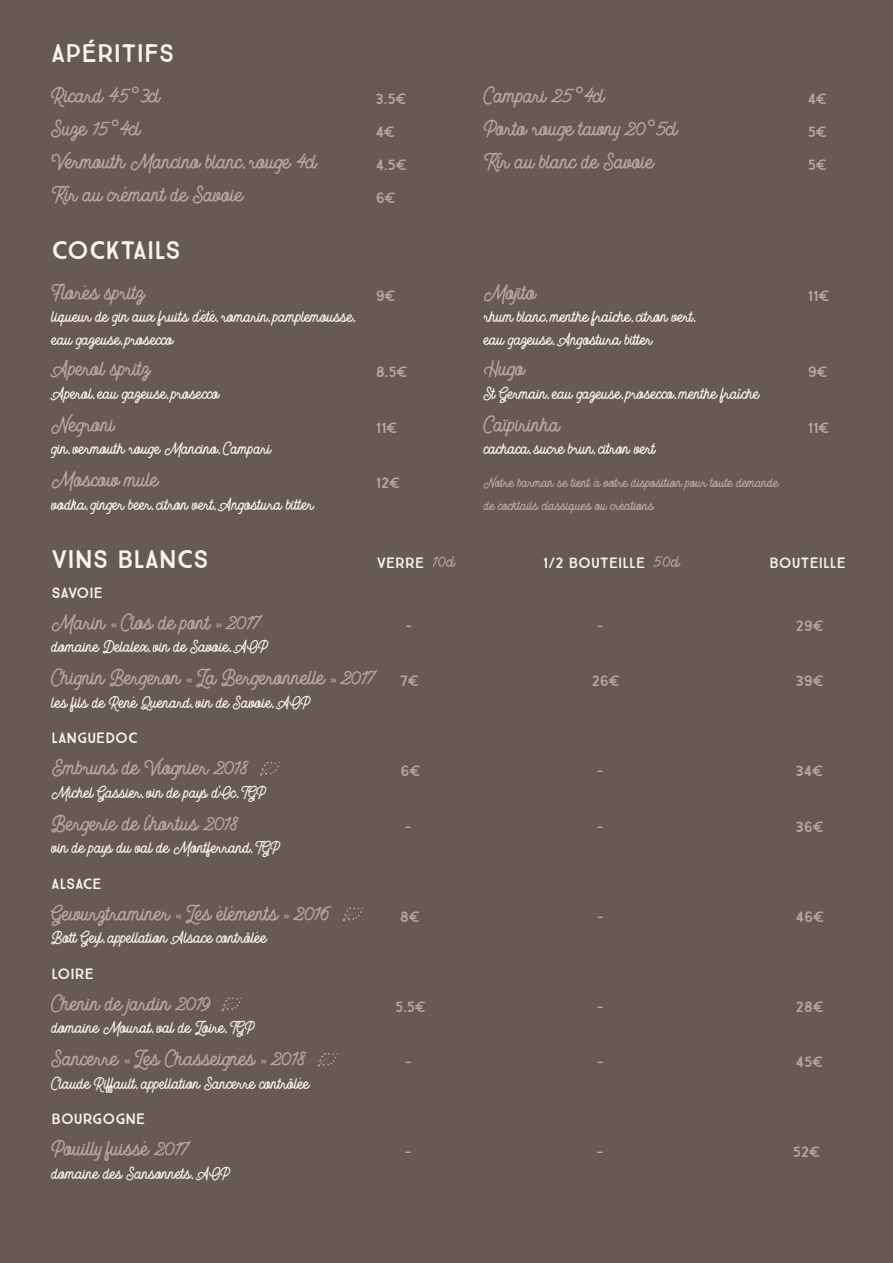
<style>
.page{position:relative;width:893px;height:1263px;background:#675955}
.page>*{position:absolute;margin:0;border:0;box-sizing:border-box;transform-origin:0 0}
.t1{font:700 25.5px "Restless Youth Script";color:#b7a89e}
.t2{font:25.5px "True North W01";color:#f6f4ec}
.t3{font:700 19.5px "Restless Youth Script";color:#f6f4ec}
.t4{font:700 16.5px "Restless Youth Script";color:#b7a89e}
.t5{font:15px "True North W01";color:#b7a89e}
.t6{font:15px "True North W01";color:#f6f4ec}
.s1{font-family:"Myriad Pro";font-weight:400}
.s2{color:#675955}
.s3{font-family:"Restless Youth Script";font-weight:700;font-size:19.5px;color:#b7a89e}
.s4{font-family:"True North W01";font-weight:400;font-size:15px}
</style>
<div class="page">
<svg style="left:503px;top:420px;width:6px;height:11px"></svg>
<svg style="left:221px;top:997px;width:21px;height:15px"></svg>
<svg style="left:260px;top:762px;width:21px;height:14px"></svg>
<svg style="left:342px;top:907px;width:21px;height:15px"></svg>
<svg style="left:317px;top:1053px;width:21px;height:14px"></svg>
<h1 class="t2" style="left:52px;top:38px;width:124px">APéRITIFS</h1>
<h1 class="t1" style="left:52px;top:82px;width:110px">Ricard 45 <span class="s1">°</span>3cl</h1>
<p class="t5" style="left:376px;top:90px;width:32px">3.5€</p>
<h1 class="t1" style="left:484px;top:82px;width:122px">Campari 25 <span class="s1">°</span>4cl</h1>
<p class="t5" style="left:808px;top:90px;width:21px">4€</p>
<h1 class="t1" style="left:52px;top:115px;width:90px">Suze 15 <span class="s1">°</span>4cl</h1>
<p class="t5" style="left:376px;top:123px;width:21px">4€</p>
<h1 class="t1" style="left:484px;top:115px;width:195px">Porto rouge tawny 20<span class="s1">°</span>5cl</h1>
<p class="t5" style="left:808px;top:123px;width:21px">5€</p>
<h1 class="t1" style="left:52px;top:148px;width:267px">Vermouth Mancino blanc, rouge 4cl</h1>
<p class="t5" style="left:376px;top:156px;width:32px">4.5€</p>
<h1 class="t1" style="left:484px;top:148px;width:171px">Kir au blanc de Savoie</h1>
<p class="t5" style="left:808px;top:156px;width:21px">5€</p>
<h1 class="t1" style="left:52px;top:181px;width:193px">Kir au crémant de Savoie</h1>
<p class="t5" style="left:376px;top:189px;width:21px">6€</p>
<h1 class="t2" style="left:52px;top:235px;width:131px">COCKTAILS</h1>
<h1 class="t1" style="left:52px;top:279px;width:94px">Florès spritz</h1>
<p class="t5" style="left:376px;top:287px;width:21px">9€</p>
<h1 class="t1" style="left:484px;top:279px;width:54px">Mojito</h1>
<p class="t5" style="left:808px;top:287px;width:23px">11€</p>
<p class="t3" style="left:52px;top:307px;width:304px">liqueur de gin aux fruits d’été, romarin, pamplemousse,</p>
<p class="t3" style="left:484px;top:307px;width:212px">rhum blanc, menthe fraîche, citron vert,</p>
<p class="t3" style="left:52px;top:329px;width:123px">eau gazeuse, prosecco</p>
<p class="t3" style="left:484px;top:329px;width:170px">eau gazeuse, Angostura bitter</p>
<h1 class="t1" style="left:52px;top:356px;width:100px">Aperol spritz</h1>
<p class="t5" style="left:376px;top:363px;width:33px">8.5€</p>
<h1 class="t1" style="left:484px;top:356px;width:42px">Hugo</h1>
<p class="t5" style="left:808px;top:363px;width:21px">9€</p>
<p class="t3" style="left:52px;top:383px;width:169px">Aperol, eau gazeuse, prosecco</p>
<p class="t3" style="left:484px;top:383px;width:277px">St Germain, eau gazeuse, prosecco, menthe fraîche</p>
<h1 class="t1" style="left:52px;top:411px;width:64px">Negroni</h1>
<p class="t5" style="left:376px;top:419px;width:23px">11€</p>
<h1 class="t1" style="left:484px;top:411px;width:78px">Ca<span class="s2">i</span>pirinha</h1>
<p class="t5" style="left:808px;top:419px;width:23px">11€</p>
<p class="t3" style="left:52px;top:439px;width:221px">gin, vermouth rouge Mancino, Campari</p>
<p class="t3" style="left:484px;top:439px;width:173px">cachaca, sucre brun, citron vert</p>
<h1 class="t1" style="left:52px;top:467px;width:108px">Moscow mule</h1>
<p class="t5" style="left:376px;top:474px;width:26px">12€</p>
<p class="t4" style="left:484px;top:474px;width:296px">Notre barman se tient à votre disposition pour toute demande</p>
<p class="t3" style="left:52px;top:494px;width:263px">vodka, ginger beer, citron vert, Angostura bitter</p>
<p class="t4" style="left:484px;top:497px;width:172px">de cocktails classiques ou créations</p>
<h1 class="t2" style="left:52px;top:544px;width:159px">VINS BLANCS</h1>
<p class="t6" style="left:377px;top:554px;width:80px">VERRE <span class="s3">10cl</span></p>
<p class="t6" style="left:543px;top:554px;width:138px">1/2 BOUTEILLE <span class="s3">50cl</span></p>
<p class="t6" style="left:769px;top:554px;width:78px">BOUTEILLE</p>
<p class="t6" style="left:52px;top:584px;width:53px">SAVOIE</p>
<h1 class="t1" style="left:52px;top:609px;width:208px">Marin « Clos de pont » 2017</h1>
<p class="t5" style="left:406px;top:617px;width:8px">-</p>
<p class="t5" style="left:597px;top:617px;width:8px">-</p>
<p class="t5" style="left:796px;top:617px;width:30px">29€</p>
<p class="t3" style="left:52px;top:637px;width:217px">domaine Delalex, vin de Savoie, AOP</p>
<h1 class="t1" style="left:52px;top:665px;width:369px">Chignin Bergeron « La Bergeronnelle » 2017 <span class="s4">7€</span></h1>
<p class="t5" style="left:592px;top:672px;width:30px">26€</p>
<p class="t5" style="left:796px;top:672px;width:30px">39€</p>
<p class="t3" style="left:52px;top:692px;width:260px">les fils de René Quenard, vin de Savoie, AOP</p>
<p class="t6" style="left:52px;top:729px;width:88px">LANGUEDOC</p>
<h1 class="t1" style="left:52px;top:755px;width:198px">Embruns de Viognier 2018</h1>
<p class="t5" style="left:400px;top:762px;width:21px">6€</p>
<p class="t5" style="left:597px;top:762px;width:8px">-</p>
<p class="t5" style="left:796px;top:762px;width:29px">34€</p>
<p class="t3" style="left:52px;top:782px;width:215px">Michel Gassier, vin de pays d’Oc, IGP</p>
<h1 class="t1" style="left:52px;top:810px;width:188px">Bergerie de l’hortus 2018</h1>
<p class="t5" style="left:405px;top:818px;width:8px">-</p>
<p class="t5" style="left:597px;top:818px;width:8px">-</p>
<p class="t5" style="left:796px;top:818px;width:29px">36€</p>
<p class="t3" style="left:52px;top:838px;width:230px">vin de pays du val de Montferrand, IGP</p>
<p class="t6" style="left:52px;top:875px;width:51px">ALSACE</p>
<h1 class="t1" style="left:52px;top:900px;width:279px">Gewurztraminer « Les éléments » 2016</h1>
<p class="t5" style="left:400px;top:908px;width:21px">8€</p>
<p class="t5" style="left:597px;top:908px;width:8px">-</p>
<p class="t5" style="left:796px;top:908px;width:30px">46€</p>
<p class="t3" style="left:52px;top:928px;width:216px">Bott Geyl, appellation Alsace contrôlée</p>
<p class="t6" style="left:52px;top:965px;width:44px">LOIRE</p>
<h1 class="t1" style="left:52px;top:990px;width:160px">Chenin de jardin 2019</h1>
<p class="t5" style="left:395px;top:998px;width:32px">5.5€</p>
<p class="t5" style="left:597px;top:998px;width:8px">-</p>
<p class="t5" style="left:796px;top:998px;width:30px">28€</p>
<p class="t3" style="left:52px;top:1018px;width:204px">domaine Mourat, val de Loire, IGP</p>
<h1 class="t1" style="left:52px;top:1046px;width:255px">Sancerre « Les Chasseignes » 2018</h1>
<p class="t5" style="left:405px;top:1053px;width:8px">-</p>
<p class="t5" style="left:597px;top:1053px;width:8px">-</p>
<p class="t5" style="left:796px;top:1053px;width:29px">45€</p>
<p class="t3" style="left:52px;top:1073px;width:259px">Claude Riffault, appellation Sancerre contrôlée</p>
<p class="t6" style="left:52px;top:1110px;width:95px">BOURGOGNE</p>
<h1 class="t1" style="left:52px;top:1136px;width:137px">Pouilly fuissé 2017</h1>
<p class="t5" style="left:405px;top:1143px;width:8px">-</p>
<p class="t5" style="left:596px;top:1143px;width:8px">-</p>
<p class="t5" style="left:793px;top:1143px;width:29px">52€</p>
<p class="t3" style="left:52px;top:1163px;width:180px">domaine des Sansonnets, AOP</p>
</div>
